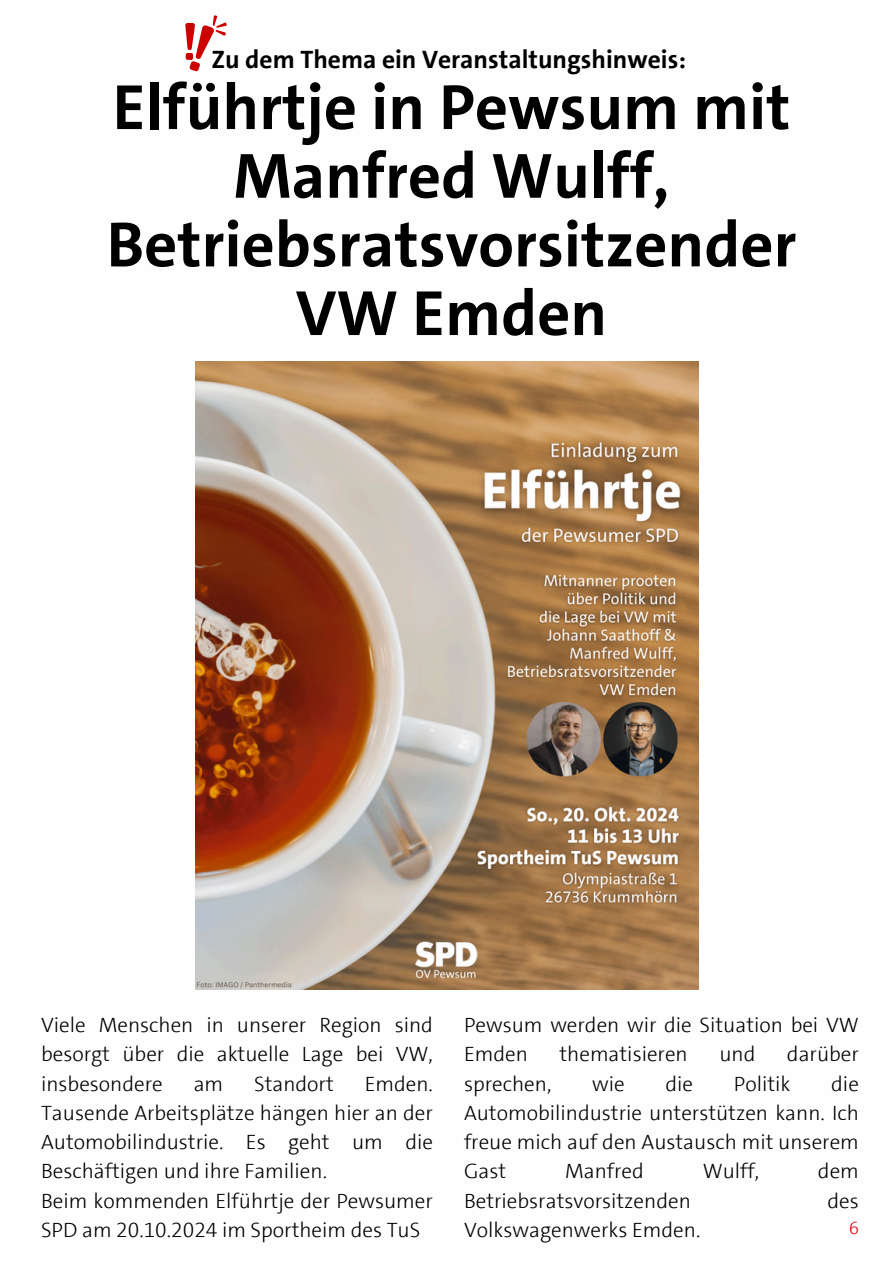
<style>
.page{position:relative;width:894px;height:1264px;background:#fff}
.page>*{position:absolute;margin:0;border:0;box-sizing:border-box;transform-origin:0 0}
.t1{font:700 64.5px/68.7px "SPD The Sans";color:#000;text-align:center}
.t2{font:700 25.5px "SPD The Sans";color:#000}
.t3{font:300 21px/29.2px "SPD The Sans";color:#000;text-align:justify}
.t4{font:300 18px "SPD The Sans";color:#e3000f}
</style>
<div class="page">
<img style="left:195px;top:362px;width:503px;height:627px">
<svg style="left:185px;top:15px;width:42px;height:57px"></svg>
<h1 class="t2" style="left:211px;top:43px;width:476px">Zu dem Thema ein Veranstaltungshinweis:</h1>
<h1 class="t1" style="left:107px;top:73px;width:691px">Elführtje in Pewsum mit<br>Manfred Wulff,<br>Betriebsratsvorsitzender<br>VW Emden</h1>
<p class="t3" style="left:41px;top:1010px;width:393px">Viele Menschen in unserer Region sind besorgt über die aktuelle Lage bei VW, insbesondere</p>
<p class="t3" style="left:41px;top:1069px;width:393px;text-indent:323px">Emden.<br>Tausende Arbeitsplätze hängen hier an der Automobilindustrie. Es geht um die Beschäftigen und ihre Familien.</p>
<p class="t3" style="left:41px;top:1186px;width:393px">Beim kommenden Elführtje der Pewsumer<br>SPD am 20.10.2024 im Sportheim des TuS</p>
<p class="t3" style="left:194px;top:1069px;width:31px">am</p>
<p class="t3" style="left:254px;top:1069px;width:81px">Standort</p>
<p class="t3" style="left:464px;top:1010px;width:396px">Pewsum werden wir die Situation bei VW<br>Emden</p>
<p class="t3" style="left:559px;top:1039px;width:130px">thematisieren</p>
<p class="t3" style="left:719px;top:1039px;width:38px">und</p>
<p class="t3" style="left:786px;top:1039px;width:73px">darüber</p>
<p class="t3" style="left:464px;top:1069px;width:396px;text-indent:367px">die Automobilindustrie unterstützen kann. Ich freue mich auf den Austausch mit unserem Gast</p>
<p class="t3" style="left:464px;top:1069px;width:89px">sprechen,</p>
<p class="t3" style="left:592px;top:1069px;width:34px">wie</p>
<p class="t3" style="left:665px;top:1069px;width:29px">die</p>
<p class="t3" style="left:733px;top:1069px;width:58px">Politik</p>
<p class="t3" style="left:565px;top:1156px;width:80px">Manfred</p>
<p class="t3" style="left:702px;top:1156px;width:58px">Wulff,</p>
<p class="t3" style="left:817px;top:1156px;width:42px">dem</p>
<p class="t3" style="left:464px;top:1186px;width:228px">Betriebsratsvorsitzenden</p>
<p class="t3" style="left:827px;top:1186px;width:33px">des</p>
<p class="t3" style="left:464px;top:1215px;width:238px">Volkswagenwerks Emden.</p>
<p class="t4" style="left:848px;top:1216px;width:11px">6</p>
</div>
